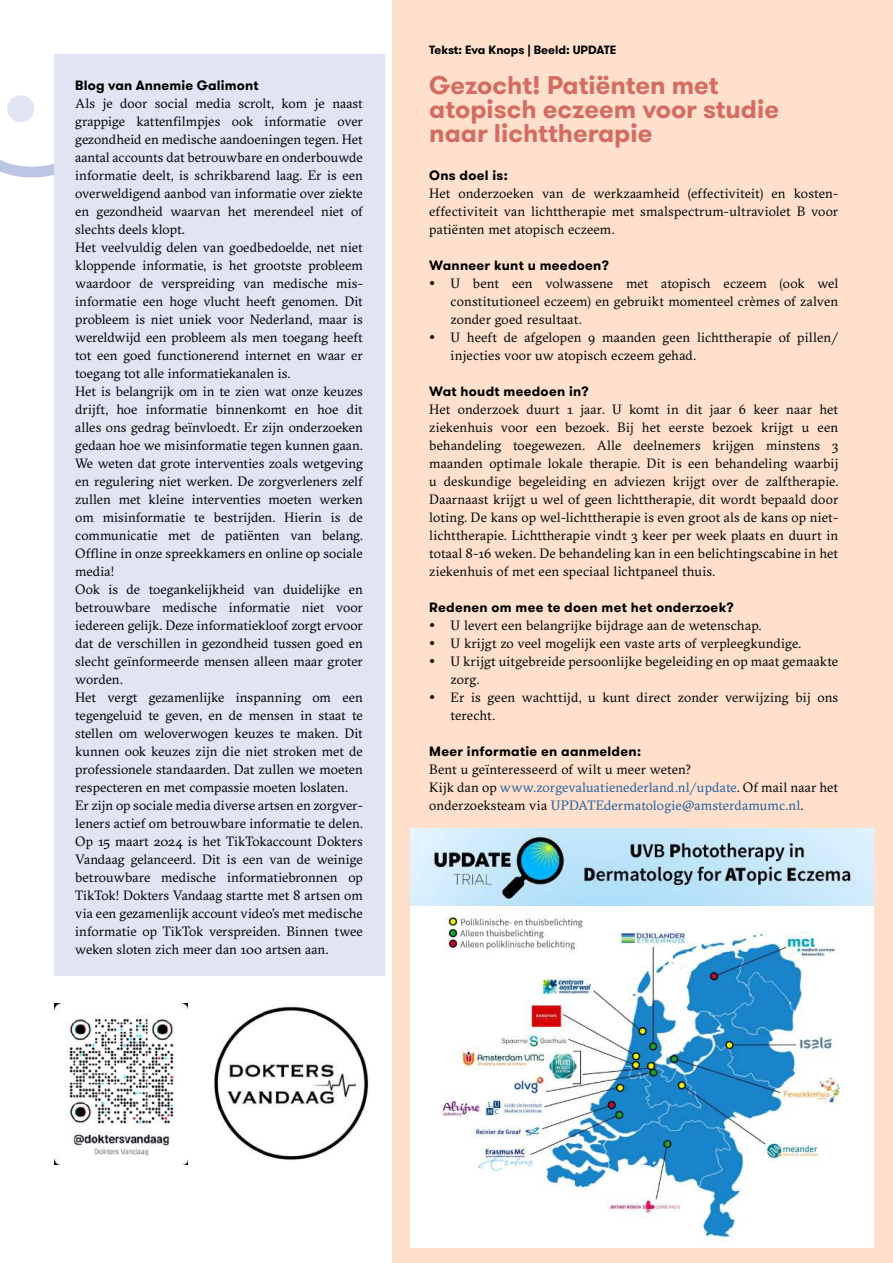
<style>
.page{position:relative;width:893px;height:1263px;background:#fff}
.page>*{position:absolute;margin:0;border:0;box-sizing:border-box;transform-origin:0 0}
.t1{font:700 25.5px/24px "GT Walsheim";color:#d46c62}
.t2{font:13.5px/18px "GT Sectra";letter-spacing:.005em;color:#000}
.t3{font:700 13.5px "GT Walsheim";letter-spacing:.02em;color:#000}
.t4{font:700 12px "GT Walsheim";color:#000}
.s1{color:#215e9e}
</style>
<div class="page">
<svg style="left:0;top:95px;width:54px;height:83px"></svg>
<div style="left:392px;top:0;width:501px;height:1263px;background:#fee0cc"></div>
<img style="left:410px;top:905px;width:464px;height:342px">
<img style="left:410px;top:829px;width:464px;height:76px">
<div style="left:54px;top:54px;width:330px;height:921px;background:#e1e4f3"></div>
<img style="left:214px;top:1006px;width:155px;height:154px">
<img style="left:54px;top:1003px;width:134px;height:161px">
<p class="t3" style="left:75px;top:76px;width:185px">Blog van Annemie Galimont</p>
<p class="t2" style="left:75px;top:94px;width:289px">Als je door social media scrolt, kom je naast grappige kattenfilmpjes ook informatie over gezondheid en medische aandoeningen tegen. Het aantal accounts dat betrouwbare en onderbouwde informatie deelt, is schrikbarend laag. Er is een overweldigend aanbod van informatie over ziekte en gezondheid waarvan het merendeel niet of slechts deels klopt.<br>Het veelvuldig delen van goedbedoelde, net niet kloppende informatie, is het grootste probleem waardoor de verspreiding van medische mis&shy;informatie een hoge vlucht heeft genomen. Dit probleem is niet uniek voor Nederland, maar is wereldwijd een probleem als men toegang heeft tot een goed functionerend internet en waar er toegang tot alle informatiekanalen is.<br>Het is belangrijk om in te zien wat onze keuzes drijft, hoe informatie binnenkomt en hoe dit alles ons gedrag beïnvloedt. Er zijn onderzoeken gedaan hoe we misinformatie tegen kunnen gaan.<br>We weten dat grote interventies zoals wetgeving en regulering niet werken. De zorgverleners zelf zullen met kleine interventies moeten werken om misinformatie te bestrijden. Hierin is de communicatie met de patiënten van belang.<br>Offline in onze spreekkamers en online op sociale media!<br>Ook is de toegankelijkheid van duidelijke en betrouwbare medische informatie niet voor iedereen gelijk. Deze informatiekloof zorgt ervoor dat de verschillen in gezondheid tussen goed en slecht geïnformeerde mensen alleen maar groter worden.<br>Het vergt gezamenlijke inspanning om een tegengeluid te geven, en de mensen in staat te stellen om weloverwogen keuzes te maken. Dit kunnen ook keuzes zijn die niet stroken met de professionele standaarden. Dat zullen we moeten respecteren en met compassie moeten loslaten.<br>Er zijn op sociale media diverse artsen en zorgver&shy;leners actief om betrouwbare informatie te delen.<br>Op 15 maart 2024 is het TikTokaccount Dokters Vandaag gelanceerd. Dit is een van de weinige betrouwbare medische informatiebronnen op TikTok! Dokters Vandaag startte met 8 artsen om via een gezamenlijk account video’s met medische informatie op TikTok verspreiden. Binnen twee weken sloten zich meer dan 100 artsen aan.</p>
<p class="t4" style="left:429px;top:42px;width:189px">Tekst: Eva Knops | Beeld: UPDATE</p>
<h1 class="t1" style="left:429px;top:74px;width:351px">Gezocht! Patiënten met atopisch eczeem voor studie naar lichttherapie</h1>
<p class="t3" style="left:429px;top:166px;width:80px">Ons doel is:</p>
<p class="t2" style="left:429px;top:184px;width:410px;text-align:justify">Het onderzoeken van de werkzaamheid (effectiviteit) en kosten&shy;effectiviteit van lichttherapie met smalspectrum-ultraviolet B voor patiënten met atopisch eczeem.</p>
<p class="t3" style="left:429px;top:256px;width:181px">Wanneer kunt u meedoen?</p>
<p class="t2" style="left:450px;top:274px;width:389px">U bent een volwassene met atopisch eczeem (ook wel constitutioneel eczeem) en gebruikt momenteel crèmes of zalven zonder goed resultaat.<br>U heeft de afgelopen 9 maanden geen lichttherapie of pillen/ injecties voor uw atopisch eczeem gehad.</p>
<p class="t3" style="left:429px;top:382px;width:161px">Wat houdt meedoen in?</p>
<p class="t2" style="left:429px;top:400px;width:411px;text-align:justify">Het onderzoek duurt 1 jaar. U komt in dit jaar 6 keer naar het ziekenhuis voor een bezoek. Bij het eerste bezoek krijgt u een behandeling toegewezen. Alle deelnemers krijgen minstens 3 maanden optimale lokale therapie. Dit is een behandeling waarbij u deskundige begeleiding en adviezen krijgt over de zalftherapie.<br>Daarnaast krijgt u wel of geen lichttherapie, dit wordt bepaald door loting. De kans op wel-lichttherapie is even groot als de kans op niet&shy;lichttherapie. Lichttherapie vindt 3 keer per week plaats en duurt in totaal 8-16 weken. De behandeling kan in een belichtingscabine in het ziekenhuis of met een speciaal lichtpaneel thuis.</p>
<p class="t3" style="left:429px;top:598px;width:306px">Redenen om mee te doen met het onderzoek?</p>
<p class="t2" style="left:450px;top:616px;width:389px">U levert een belangrijke bijdrage aan de wetenschap.<br>U krijgt zo veel mogelijk een vaste arts of verpleegkundige.<br>U krijgt uitgebreide persoonlijke begeleiding en op maat gemaakte zorg.<br>Er is geen wachttijd, u kunt direct zonder verwijzing bij ons terecht.</p>
<p class="t3" style="left:429px;top:742px;width:213px">Meer informatie en aanmelden:</p>
<p class="t2" style="left:429px;top:760px;width:410px">Bent u geïnteresseerd of wilt u meer weten?<br>Kijk dan op <span class="s1">www.zorgevaluatienederland.nl/update</span>. Of mail naar het onderzoeksteam via <span class="s1">UPDATEdermatologie@amsterdamumc.nl</span>.</p>
</div>
